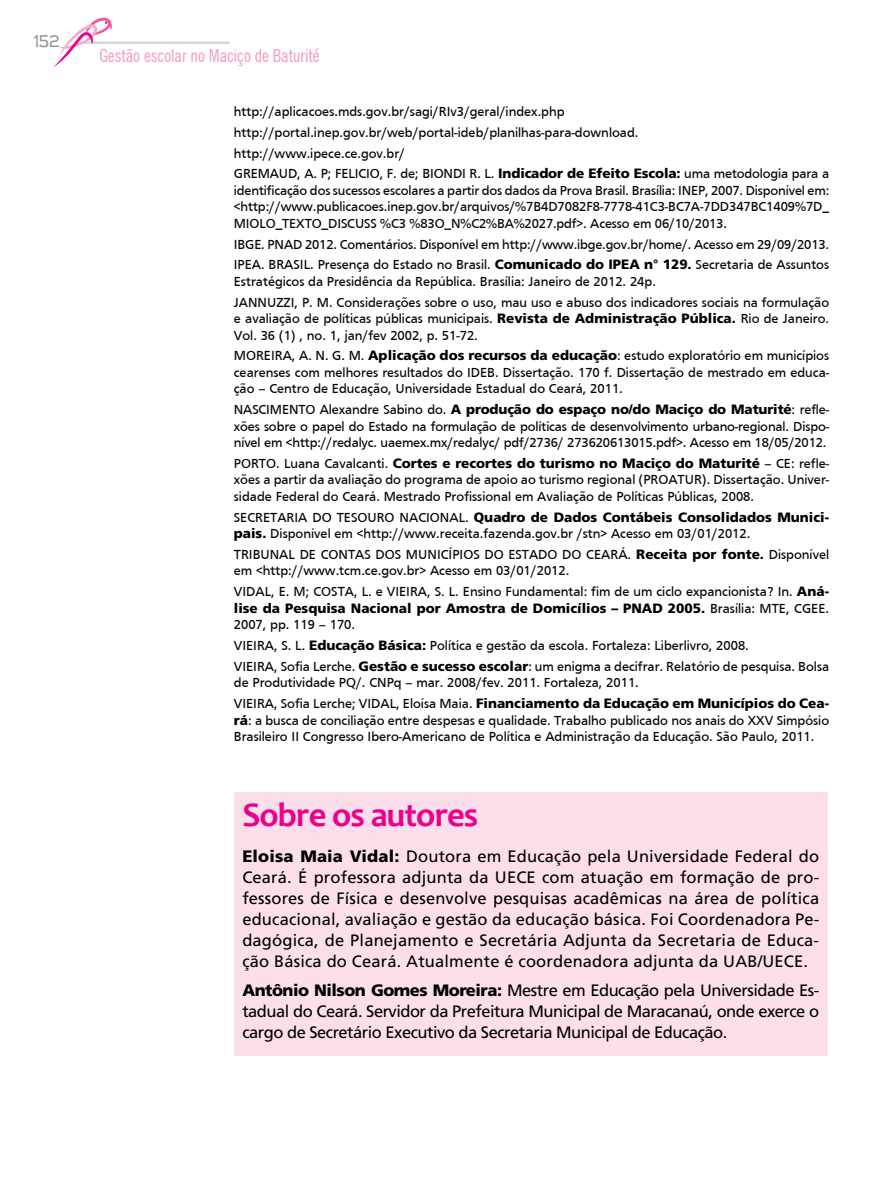
<style>
.page{position:relative;width:893px;height:1191px;background:#fff}
.page>*{position:absolute;margin:0;border:0;box-sizing:border-box;transform-origin:0 0}
.t1{font:700 34.5px "Candara";letter-spacing:-.025em;color:#ec008c}
.t2{font:condensed 18px "News Gothic BT";color:#f49ac2}
.t3{font:18px "Teen";color:#939598}
.t4{font:16.5px/21px "Frutiger";letter-spacing:-.01em;color:#000;text-align:justify}
.t5{font:13.5px/16.5px "Frutiger";color:#000}
.s1{font-weight:900}
</style>
<div class="page">
<hr style="left:75px;top:42px;width:155px;height:2px;background:#d1d3d4">
<svg style="left:53px;top:18px;width:61px;height:49px"></svg>
<div style="left:234px;top:792px;width:594px;height:263px;background:#fcdfeb"></div>
<h2 class="t3" style="left:34px;top:30px;width:27px">152</h2>
<h2 class="t2" style="left:99px;top:44px;width:222px">Gestão escolar no Maciço de Baturité</h2>
<p class="t5" style="left:234px;top:101px;width:597px;line-height:20.7px">http://aplicacoes.mds.gov.br/sagi/RIv3/geral/index.php http://portal.inep.gov.br/web/portal-ideb/planilhas-para-download.<br>http://www.ipece.ce.gov.br/<br>GREMAUD, A. P; FELICIO, F. de; BIONDI R. L. <span class="s1">Indicador de Efeito Escola:</span> uma metodologia para a</p>
<p class="t5" style="left:234px;top:182px;width:597px;text-align:justify">identificação dos sucessos escolares a partir dos dados da Prova Brasil. Brasília: INEP, 2007. Disponível em: &lt;http://www.publicacoes.inep.gov.br/arquivos/%7B4D7082F8-7778-41C3-BC7A-7DD347BC1409%7D_ MIOLO_TEXTO_DISCUSS %C3 %83O_N%C2%BA%2027.pdf&gt;. Acesso em 06/10/2013.</p>
<p class="t5" style="left:234px;top:234px;width:597px;line-height:20.7px">IBGE. PNAD 2012. Comentários. Disponível em http://www.ibge.gov.br/home/. Acesso em 29/09/2013.<br>IPEA. BRASIL. Presença do Estado no Brasil. <span class="s1">Comunicado do IPEA n° 129.</span> Secretaria de Assuntos</p>
<p class="t5" style="left:234px;top:271px;width:597px;line-height:20.7px">Estratégicos da Presidência da República. Brasília: Janeiro de 2012. 24p.<br>JANNUZZI, P. M. Considerações sobre o uso, mau uso e abuso dos indicadores sociais na formulação</p>
<p class="t5" style="left:234px;top:310px;width:597px">e avaliação de políticas públicas municipais. <span class="s1">Revista de Administração Pública.</span> Rio de Janeiro.<br>Vol. 36 (1) , no. 1, jan/fev 2002, p. 51-72.</p>
<p class="t5" style="left:234px;top:347px;width:597px;text-align:justify">MOREIRA, A. N. G. M. <span class="s1">Aplicação dos recursos da educação</span>: estudo exploratório em municípios cearenses com melhores resultados do IDEB. Dissertação. 170 f. Dissertação de mestrado em educa&shy;ção – Centro de Educação, Universidade Estadual do Ceará, 2011.</p>
<p class="t5" style="left:234px;top:401px;width:597px;text-align:justify">NASCIMENTO Alexandre Sabino do. <span class="s1">A produção do espaço no/do Maciço do Maturité</span>: refle&shy;xões sobre o papel do Estado na formulação de políticas de desenvolvimento urbano-regional. Dispo&shy;nível em &lt;http://redalyc. uaemex.mx/redalyc/ pdf/2736/ 273620613015.pdf&gt;. Acesso em 18/05/2012.</p>
<p class="t5" style="left:234px;top:455px;width:597px;text-align:justify">PORTO. Luana Cavalcanti. <span class="s1">Cortes e recortes do turismo no Maciço do Maturité</span> – CE: refle&shy;xões a partir da avaliação do programa de apoio ao turismo regional (PROATUR). Dissertação. Univer&shy;sidade Federal do Ceará. Mestrado Profissional em Avaliação de Políticas Públicas, 2008.</p>
<p class="t5" style="left:234px;top:509px;width:597px">SECRETARIA DO TESOURO NACIONAL. <span class="s1">Quadro de Dados Contábeis Consolidados Munici&shy;pais.</span> Disponível em &lt;http://www.receita.fazenda.gov.br /stn&gt; Acesso em 03/01/2012.</p>
<p class="t5" style="left:234px;top:546px;width:597px">TRIBUNAL DE CONTAS DOS MUNICÍPIOS DO ESTADO DO CEARÁ. <span class="s1">Receita por fonte.</span> Disponível em &lt;http://www.tcm.ce.gov.br&gt; Acesso em 03/01/2012.</p>
<p class="t5" style="left:234px;top:583px;width:597px;text-align:justify">VIDAL, E. M; COSTA, L. e VIEIRA, S. L. Ensino Fundamental: fim de um ciclo expancionista? In. <span class="s1">Aná&shy;lise da Pesquisa Nacional por Amostra de Domicílios – PNAD 2005.</span> Brasília: MTE, CGEE.<br>2007, pp. 119 – 170.</p>
<p class="t5" style="left:234px;top:635px;width:597px;line-height:20.7px">VIEIRA, S. L. <span class="s1">Educação Básica:</span> Política e gestão da escola. Fortaleza: Liberlivro, 2008.<br>VIEIRA, Sofia Lerche. <span class="s1">Gestão e sucesso escolar</span>: um enigma a decifrar. Relatório de pesquisa. Bolsa</p>
<p class="t5" style="left:234px;top:672px;width:597px;line-height:20.7px">de Produtividade PQ/. CNPq – mar. 2008/fev. 2011. Fortaleza, 2011.<br>VIEIRA, Sofia Lerche; VIDAL, Eloísa Maia. <span class="s1">Financiamento da Educação em Municípios do Cea-</span></p>
<p class="t5" style="left:234px;top:711px;width:597px"><span class="s1">rá</span>: a busca de conciliação entre despesas e qualidade. Trabalho publicado nos anais do XXV Simpósio<br>Brasileiro II Congresso Ibero-Americano de Política e Administração da Educação. São Paulo, 2011.</p>
<h1 class="t1" style="left:242px;top:793px;width:237px">Sobre os autores</h1>
<p class="t4" style="left:242px;top:845px;width:578px"><span class="s1">Eloisa Maia Vidal:</span> Doutora em Educação pela Universidade Federal do Ceará. É professora adjunta da UECE com atuação em formação de pro&shy;fessores de Física e desenvolve pesquisas acadêmicas na área de política educacional, avaliação e gestão da educação básica. Foi Coordenadora Pe&shy;dagógica, de Planejamento e Secretária Adjunta da Secretaria de Educa&shy;ção Básica do Ceará. Atualmente é coordenadora adjunta da UAB/UECE.</p>
<p class="t4" style="left:242px;top:980px;width:578px"><span class="s1">Antônio Nilson Gomes Moreira:</span> Mestre em Educação pela Universidade Es&shy;tadual do Ceará. Servidor da Prefeitura Municipal de Maracanaú, onde exerce o cargo de Secretário Executivo da Secretaria Municipal de Educação.</p>
</div>
